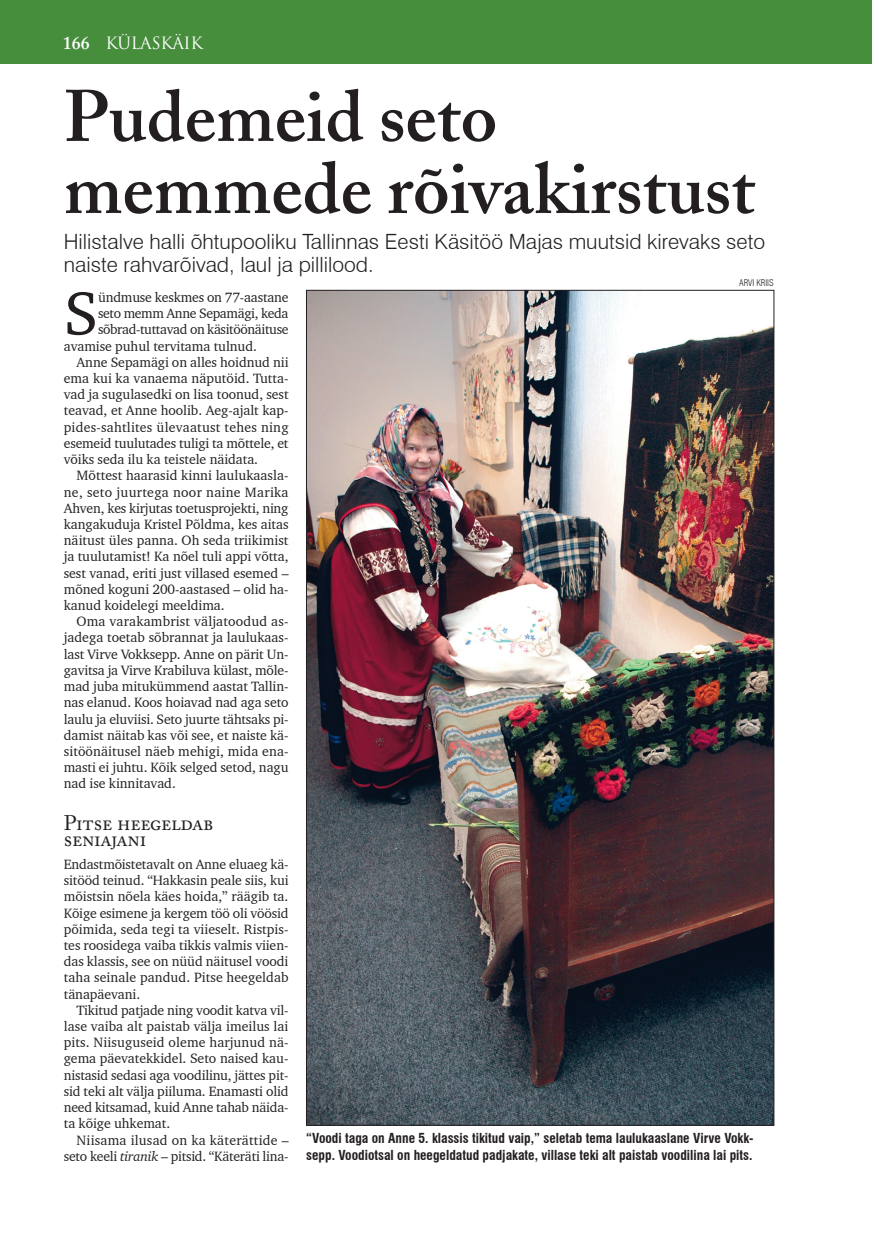
<style>
.page{position:relative;width:872px;height:1234px;background:#fff}
.page>*{position:absolute;margin:0;border:0;box-sizing:border-box;transform-origin:0 0}
.t1{font:600 72px/72px "Adobe Caslon";color:#231f20}
.t2{font:62.1px "Charter BT";color:#231f20}
.t3{font:300 21px/22.5px "Swiss 721 BT";color:#231f20}
.t4{font:21px/16.2px "Adobe Caslon Regular SC";letter-spacing:-.015em;color:#231f20}
.t5{font:16.5px "Trajan Pro";letter-spacing:-.025em;color:#fff}
.t6{font:13.8px/16.2px "Charter BT";letter-spacing:-.005em;color:#231f20;text-align:justify}
.t7{font:13.8px/16.2px "Charter BT";letter-spacing:.015em;color:#231f20;text-align:right}
.t8{font:13.8px "Charter BT";letter-spacing:-.025em;color:#231f20}
.t9{font:13.8px "Charter BT";letter-spacing:.02em;color:#231f20}
.t10{font:700 condensed 13.5px/16px "Swiss 721 BT";color:#231f20}
.t11{font:300 condensed 9px "Swiss 721 BT";color:#231f20}
.s1{font-family:"Adobe Caslon";font-weight:600;font-size:18px}
.s2{font-style:italic}
</style>
<div class="page">
<div style="left:0;top:0;width:872px;height:64px;background:#468e3c"></div>
<img style="left:308px;top:292px;width:464px;height:831px">
<p class="t5" style="left:63px;top:33px;width:141px"><span class="s1">166</span> KÜLASKÄIK</p>
<h1 class="t1" style="left:64px;top:81px;width:692px">Pudemeid seto memmede rõivakirstust</h1>
<h3 class="t3" style="left:64px;top:230px;width:703px">Hilistalve halli õhtupooliku Tallinnas Eesti Käsitöö Majas muutsid kirevaks seto naiste rahvarõivad, laul ja pillilood.</h3>
<h2 class="t2" style="left:64px;top:274px;width:36px">S</h2>
<p class="t6" style="left:98px;top:289px;width:192px">ündmuse keskmes on 77-aastane</p>
<p class="t8" style="left:98px;top:305px;width:192px">seto memm Anne Sepamägi, keda</p>
<p class="t8" style="left:98px;top:321px;width:192px">sõbrad-tuttavad on käsitöönäituse</p>
<p class="t6" style="left:64px;top:337px;width:195px">avamise puhul tervitama tulnud.</p>
<p class="t6" style="left:77px;top:353px;width:213px">Anne Sepamägi on alles hoidnud nii</p>
<p class="t6" style="left:64px;top:370px;width:226px">ema kui ka vanaema näputöid. Tutta-</p>
<p class="t6" style="left:64px;top:386px;width:226px">vad ja sugulasedki on lisa toonud, sest</p>
<p class="t6" style="left:64px;top:402px;width:226px">teavad, et Anne hoolib. Aeg-ajalt kap-</p>
<p class="t7" style="left:64px;top:418px;width:226px">pides-sahtlites ülevaatust tehes ning</p>
<p class="t6" style="left:64px;top:434px;width:226px">esemeid tuulutades tuligi ta mõttele, et</p>
<p class="t6" style="left:64px;top:451px;width:196px">võiks seda ilu ka teistele näidata.</p>
<p class="t6" style="left:77px;top:467px;width:213px">Mõttest haarasid kinni laulukaasla-</p>
<p class="t9" style="left:64px;top:483px;width:226px">ne, seto juurtega noor naine Marika</p>
<p class="t6" style="left:64px;top:499px;width:226px">Ahven, kes kirjutas toetusprojekti, ning</p>
<p class="t6" style="left:64px;top:515px;width:226px">kangakuduja Kristel Põldma, kes aitas</p>
<p class="t6" style="left:64px;top:532px;width:226px">näitust üles panna. Oh seda triikimist</p>
<p class="t6" style="left:64px;top:548px;width:226px">ja tuulutamist! Ka nõel tuli appi võtta,</p>
<p class="t6" style="left:64px;top:564px;width:226px">sest vanad, eriti just villased esemed –</p>
<p class="t6" style="left:64px;top:580px;width:226px">mõned koguni 200-aastased – olid ha-</p>
<p class="t6" style="left:64px;top:596px;width:162px">kanud koidelegi meeldima.</p>
<p class="t7" style="left:77px;top:613px;width:213px">Oma varakambrist väljatoodud as-</p>
<p class="t6" style="left:64px;top:629px;width:226px">jadega toetab sõbrannat ja laulukaas-</p>
<p class="t6" style="left:64px;top:645px;width:226px">last Virve Vokksepp. Anne on pärit Un-</p>
<p class="t6" style="left:64px;top:661px;width:226px">gavitsa ja Virve Krabiluva külast, mõle-</p>
<p class="t6" style="left:64px;top:677px;width:226px">mad juba mitukümmend aastat Tallin-</p>
<p class="t6" style="left:64px;top:694px;width:226px">nas elanud. Koos hoiavad nad aga seto</p>
<p class="t6" style="left:64px;top:710px;width:226px">laulu ja eluviisi. Seto juurte tähtsaks pi-</p>
<p class="t6" style="left:64px;top:726px;width:226px">damist näitab kas või see, et naiste kä-</p>
<p class="t6" style="left:64px;top:742px;width:226px">sitöönäitusel näeb mehigi, mida ena-</p>
<p class="t6" style="left:64px;top:758px;width:226px">masti ei juhtu. Kõik selged setod, nagu</p>
<p class="t6" style="left:64px;top:775px;width:114px">nad ise kinnitavad.</p>
<h3 class="t4" style="left:64px;top:815px;width:151px">Pitse heegeldab seniajani</h3>
<p class="t6" style="left:64px;top:855px;width:226px">Endastmõistetavalt on Anne eluaeg kä&shy;sitööd teinud. “Hakkasin peale siis, kui mõistsin nõela käes hoida,” räägib ta.<br>Kõige esimene ja kergem töö oli vöösid põimida, seda tegi ta viieselt. Ristpis&shy;tes roosidega vaiba tikkis valmis viien&shy;das klassis, see on nüüd näitusel voodi taha seinale pandud. Pitse heegeldab tänapäevani.</p>
<p class="t6" style="left:64px;top:1001px;width:226px;text-indent:13px">Tikitud patjade ning voodit katva vil&shy;lase vaiba alt paistab välja imeilus lai pits. Niisuguseid oleme harjunud nä&shy;gema päevatekkidel. Seto naised kau&shy;nistasid sedasi aga voodilinu, jättes pit&shy;sid teki alt välja piiluma. Enamasti olid need kitsamad, kuid Anne tahab näida&shy;ta kõige uhkemat.</p>
<p class="t7" style="left:64px;top:1131px;width:226px">Niisama ilusad on ka käterättide – seto keeli <span class="s2">tiranik</span> – pitsid. “Käteräti lina-</p>
<p class="t11" style="left:739px;top:277px;width:36px">ARVI KRIIS</p>
<p class="t10" style="left:306px;top:1130px;width:449px">“Voodi taga on Anne 5. klassis tikitud vaip,” seletab tema laulukaaslane Virve Vokk&shy;sepp. Voodiotsal on heegeldatud padjakate, villase teki alt paistab voodilina lai pits.</p>
</div>
